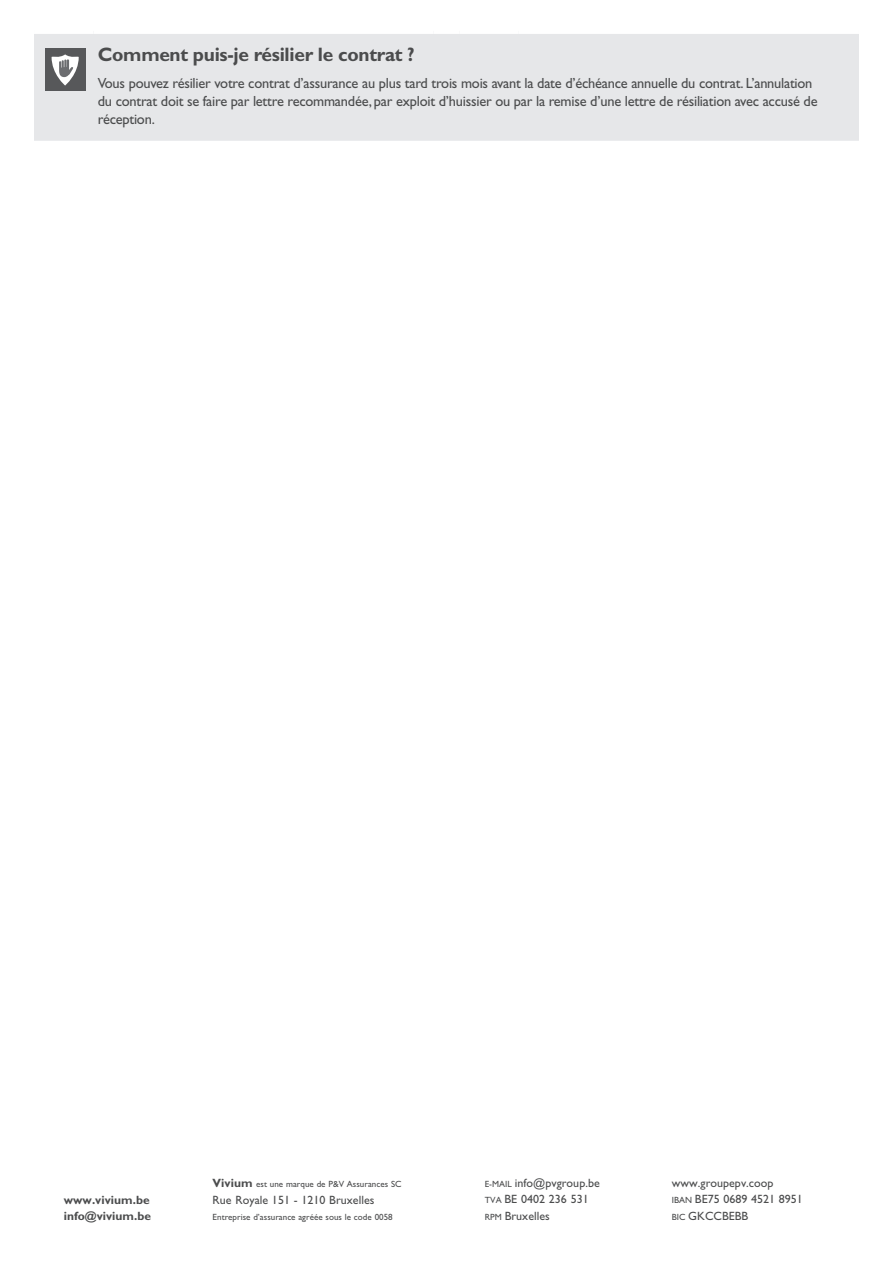
<style>
.page{position:relative;width:893px;height:1263px;background:#fff}
.page>*{position:absolute;margin:0;border:0;box-sizing:border-box;transform-origin:0 0}
.Cover_subhead_Table{font:700 19.5px "Gill Sans Std";letter-spacing:-.015em;color:#4b4c4d}
.Covered_bullets_New{font:14.7px/18px "Gill Sans Std";letter-spacing:-.015em;color:#4b4c4d}
.t1{font:12px/16.5px "Gill Sans Std";letter-spacing:.005em;color:#4b4c4d}
.t2{font:700 12px/16.5px "Gill Sans Std";letter-spacing:.005em;color:#4b4c4d}
.t3{font:9px "Gill Sans Std";letter-spacing:.005em;color:#4b4c4d}
.s1{font-weight:700;font-size:12px}
.s2{font-size:9px}
</style>
<div class="page">
<div style="left:34px;top:34px;width:825px;height:107px;background:#e6e7e9"></div>
<div style="left:45px;top:48px;width:41px;height:43px;background:#57585a"></div>
<svg style="left:52px;top:54px;width:27px;height:32px"></svg>
<p class="Cover_subhead_Table" style="left:98px;top:43px;width:318px">Comment puis-je résilier le contrat ?</p>
<p class="Covered_bullets_New" style="left:98px;top:74px;width:721px">Vous pouvez résilier votre contrat d’assurance au plus tard trois mois avant la date d’échéance annuelle du contrat. L’annulation du contrat doit se faire par lettre recommandée, par exploit d’huissier ou par la remise d’une lettre de résiliation avec accusé de réception.</p>
<p class="t2" style="left:64px;top:1191px;width:89px">www.vivium.be info@vivium.be</p>
<p class="t3" style="left:213px;top:1179px;width:190px"><span class="s1">Vivium</span> est une marque de P&amp;V Assurances SC</p>
<p class="t1" style="left:213px;top:1192px;width:163px">Rue Royale 151 - 1210 Bruxelles</p>
<p class="t3" style="left:213px;top:1212px;width:182px">Entreprise d’assurance agréée sous le code 0058</p>
<p class="t1" style="left:485px;top:1175px;width:117px"><span class="s2">E-MAIL</span> info@pvgroup.be<br><span class="s2">TVA</span> BE 0402 236 531<br><span class="s2">RPM</span> Bruxelles</p>
<p class="t1" style="left:672px;top:1175px;width:132px">www.groupepv.coop<br><span class="s2">IBAN</span> BE75 0689 4521 8951<br><span class="s2">BIC</span> GKCCBEBB</p>
</div>
